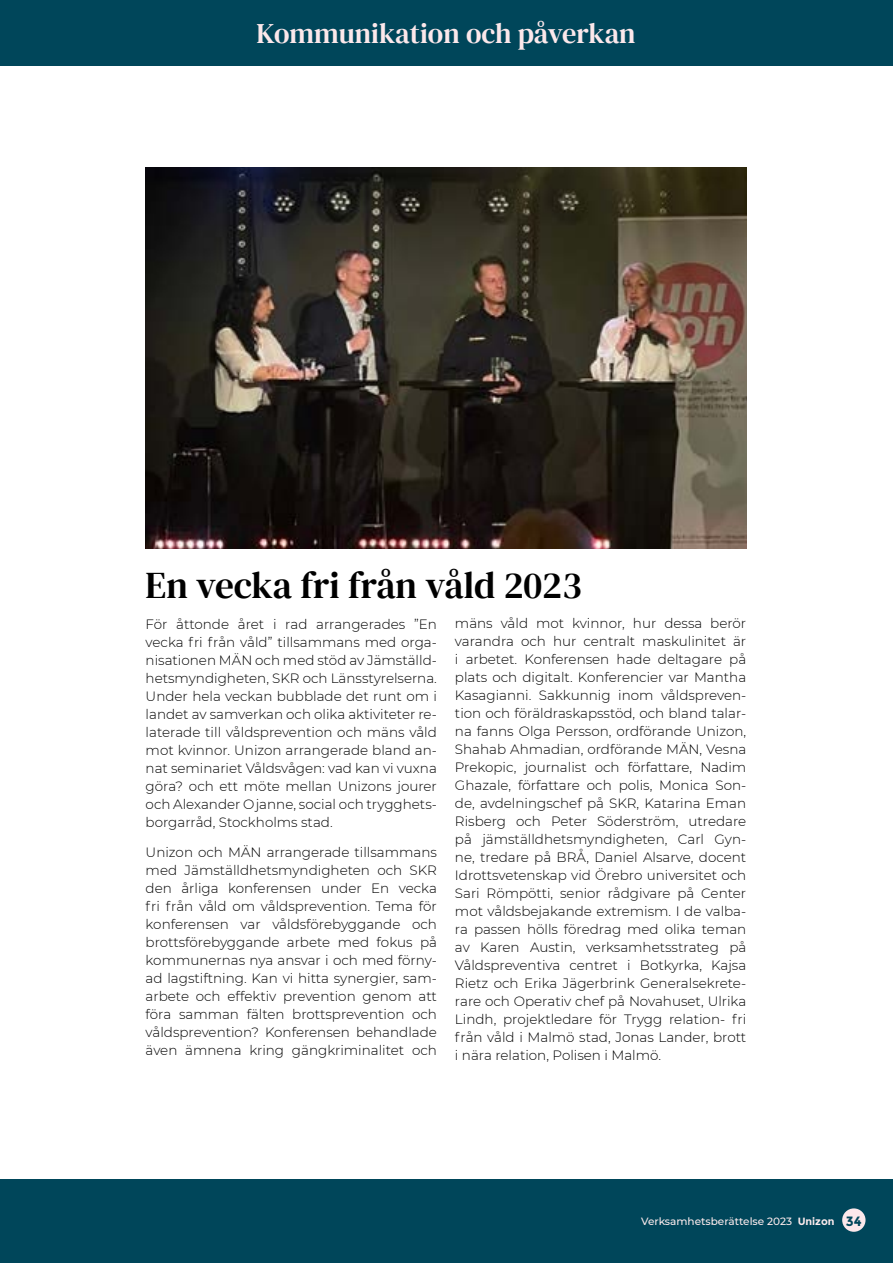
<style>
.page{position:relative;width:893px;height:1263px;background:#fff}
.page>*{position:absolute;margin:0;border:0;box-sizing:border-box;transform-origin:0 0}
.t1{font:37.5px "DM Serif Text";color:#000}
.t2{font:28.5px "DM Serif Text";color:#fce8eb}
.t3{font:300 13.5px/18px "Montserrat";color:#000;text-align:justify}
.t4{font:500 10.5px "Montserrat";color:#fdecee}
.s1{font-weight:700}
.s2{font-weight:700;font-size:13.5px;color:#00465a}
</style>
<div class="page">
<img style="left:146px;top:167px;width:600px;height:382px">
<div style="left:0;top:0;width:893px;height:66px;background:#00465a"></div>
<div style="left:0;top:1179px;width:893px;height:84px;background:#00465a"></div>
<div style="left:842px;top:1208px;width:23px;height:24px;background:#fce8eb;border-radius:50%"></div>
<h2 class="t2" style="left:256px;top:17px;width:381px">Kommunikation och påverkan</h2>
<h1 class="t1" style="left:146px;top:564px;width:438px">En vecka fri från våld 2023</h1>
<p class="t3" style="left:146px;top:614px;width:293px">För åttonde året i rad arrangerades ”En vecka fri från våld” tillsammans med orga&shy;nisationen MÄN och med stöd av Jämställd&shy;hetsmyndigheten, SKR och Länsstyrelserna.<br>Under hela veckan bubblade det runt om i landet av samverkan och olika aktiviteter re&shy;laterade till våldsprevention och mäns våld mot kvinnor. Unizon arrangerade bland an&shy;nat seminariet Våldsvågen: vad kan vi vuxna göra? och ett möte mellan Unizons jourer och Alexander Ojanne, social och trygghets&shy;borgarråd, Stockholms stad.</p>
<p class="t3" style="left:146px;top:843px;width:293px">Unizon och MÄN arrangerade tillsammans med Jämställdhetsmyndigheten och SKR den årliga konferensen under En vecka fri från våld om våldsprevention. Tema för konferensen var våldsförebyggande och brottsförebyggande arbete med fokus på kommunernas nya ansvar i och med förny&shy;ad lagstiftning. Kan vi hitta synergier, sam&shy;arbete och effektiv prevention genom att föra samman fälten brottsprevention och våldsprevention? Konferensen behandlade även ämnena kring gängkriminalitet och</p>
<p class="t3" style="left:455px;top:614px;width:293px">mäns våld mot kvinnor, hur dessa berör varandra och hur centralt maskulinitet är i arbetet. Konferensen hade deltagare på plats och digitalt. Konferencier var Mantha Kasagianni. Sakkunnig inom våldspreven&shy;tion och föräldraskapsstöd, och bland talar&shy;na fanns Olga Persson, ordförande Unizon, Shahab Ahmadian, ordförande MÄN, Vesna Prekopic, journalist och författare, Nadim Ghazale, författare och polis, Monica Son&shy;de, avdelningschef på SKR, Katarina Eman Risberg och Peter Söderström, utredare på jämställdhetsmyndigheten, Carl Gyn&shy;ne, tredare på BRÅ, Daniel Alsarve, docent Idrottsvetenskap vid Örebro universitet och Sari Römpötti, senior rådgivare på Center mot våldsbejakande extremism. I de valba&shy;ra passen hölls föredrag med olika teman av Karen Austin, verksamhetsstrateg på Våldspreventiva centret i Botkyrka, Kajsa Rietz och Erika Jägerbrink Generalsekrete&shy;rare och Operativ chef på Novahuset, Ulrika Lindh, projektledare för Trygg relation- fri från våld i Malmö stad, Jonas Lander, brott i nära relation, Polisen i Malmö.</p>
<p class="t4" style="left:641px;top:1214px;width:222px">Verksamhetsberättelse 2023 <span class="s1">Unizon</span> <span class="s2">34</span></p>
</div>
